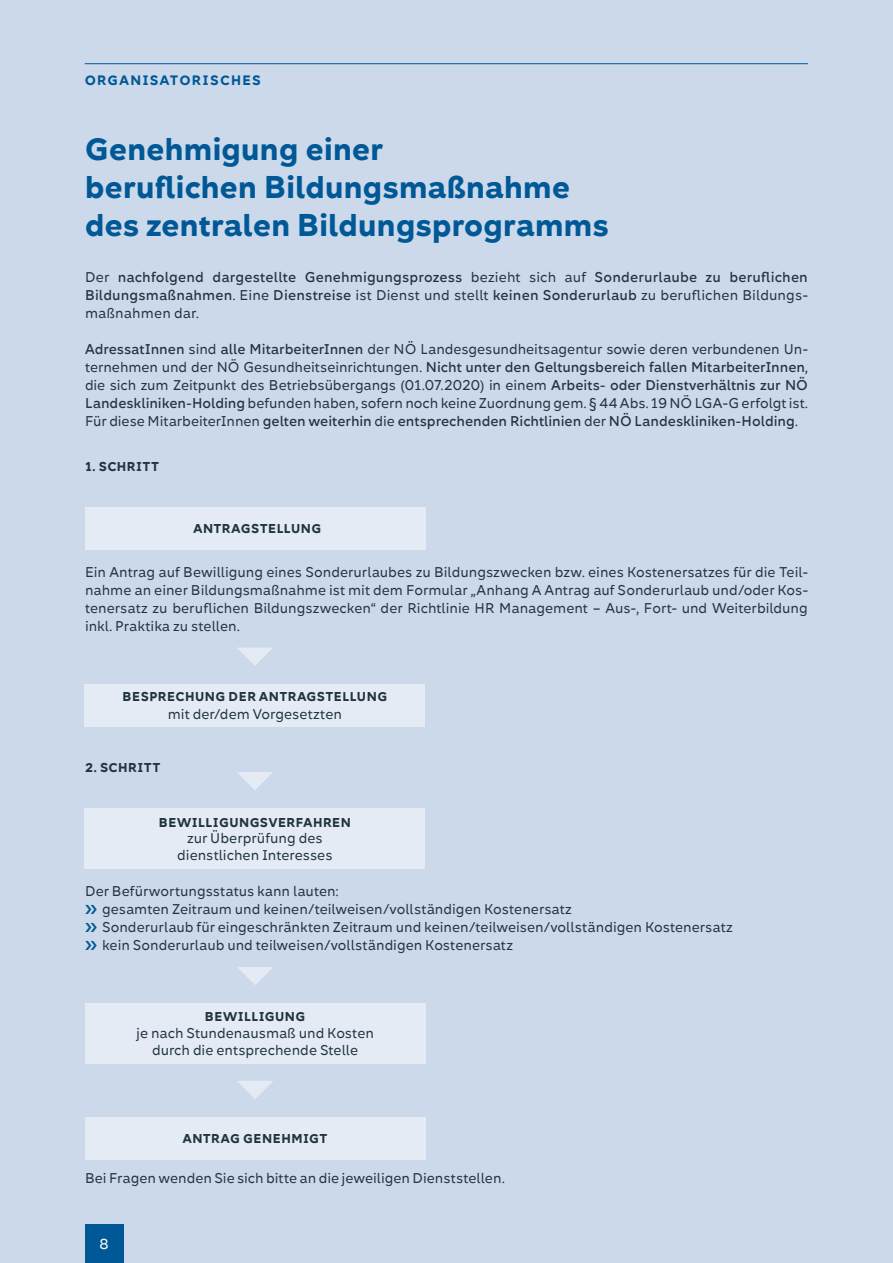
<style>
.page{position:relative;width:893px;height:1263px;background:#ccd9ea}
.page>*{position:absolute;margin:0;border:0;box-sizing:border-box;transform-origin:0 0}
.t1{font:800 29.4px/37.8px "Kometa";letter-spacing:-.01em;color:#005996}
.t2{font:13.5px "Kometa";color:#fff}
.t3{font:13.2px/18px "Kometa";color:#21353f;text-align:justify}
.t4{font:500 13.2px/18px "Kometa";letter-spacing:.01em;color:#21353f;text-align:justify}
.t5{font:800 12.75px "Kometa";letter-spacing:.1em;color:#005996}
.t6{font:800 12px "Kometa";letter-spacing:.04em;color:#21353f}
.s1{font-weight:400}
.s2{font-weight:500}
</style>
<div class="page">
<div style="left:85px;top:1225px;width:38px;height:38px;background:#005996"></div>
<hr style="left:85px;top:63px;width:723px;height:1px;background:#005996">
<div style="left:85px;top:507px;width:340px;height:43px;background:#e5ebf4"></div>
<div style="left:85px;top:1003px;width:340px;height:61px;background:#e5ebf4"></div>
<div style="left:85px;top:808px;width:340px;height:61px;background:#e5ebf4"></div>
<div style="left:85px;top:684px;width:340px;height:42px;background:#e5ebf4"></div>
<svg style="left:238px;top:648px;width:34px;height:17px"></svg>
<svg style="left:237px;top:772px;width:36px;height:18px"></svg>
<svg style="left:237px;top:967px;width:36px;height:18px"></svg>
<svg style="left:237px;top:1081px;width:36px;height:18px"></svg>
<div style="left:85px;top:1117px;width:340px;height:42px;background:#e5ebf4"></div>
<p class="t5" style="left:85px;top:72px;width:68px">Organisa</p>
<p class="t5" style="left:170px;top:72px;width:33px">torisches</p>
<h1 class="t1" style="left:85px;top:130px;width:525px">Genehmigung einer<br>beruflichen Bildungsmaßnahme des zentralen Bildungsprogramms</h1>
<p class="t4" style="left:85px;top:268px;width:724px"><span class="s1">Der</span> nachfolgend dargestellte Genehmigungsprozess <span class="s1">bezieht sich auf</span> Sonderurlaube zu beruflichen Bildungsmaßnahmen<span class="s1">. Eine</span> Dienstreise <span class="s1">ist Dienst und stellt</span> keinen Sonderurlaub <span class="s1">zu beruflichen Bildungs&shy;maßnahmen dar.</span></p>
<p class="t3" style="left:85px;top:340px;width:724px"><span class="s2">AdressatInnen</span> sind <span class="s2">alle MitarbeiterInnen</span> der NÖ Landesgesundheitsagentur sowie deren verbundenen Un&shy;ternehmen und der NÖ Gesundheitseinrichtungen. <span class="s2">Nicht unter den Geltungsbereich fallen MitarbeiterInnen</span>, die sich zum Zeitpunkt des Betriebsübergangs (01.07.2020) in einem <span class="s2">Arbeits- oder Dienstverhältnis zur NÖ Landeskliniken-Holding</span> befunden haben, sofern noch keine Zuordnung gem. § 44 Abs. 19 NÖ LGA-G erfolgt ist.<br>Für diese MitarbeiterInnen <span class="s2">gelten weiterhin</span> die <span class="s2">entsprechenden Richtlinien</span> der <span class="s2">NÖ Landeskliniken-Holding</span>.</p>
<p class="t6" style="left:85px;top:458px;width:67px">1. SCHRITT</p>
<p class="t6" style="left:193px;top:520px;width:118px">ANTRAGSTELLUNG</p>
<p class="t3" style="left:85px;top:562px;width:724px">Ein Antrag auf Bewilligung eines Sonderurlaubes zu Bildungszwecken bzw. eines Kostenersatzes für die Teil&shy;nahme an einer Bildungsmaßnahme ist mit dem Formular „Anhang A Antrag auf Sonderurlaub und/oder Kos&shy;tenersatz zu beruflichen Bildungszwecken“ der Richtlinie HR Management – Aus-, Fort- und Weiterbildung inkl. Praktika zu stellen.</p>
<p class="t6" style="left:123px;top:689px;width:255px">BESPRECHUNG DER ANTRAGSTELLUNG</p>
<p class="t3" style="left:168px;top:705px;width:176px">mit der/dem Vorgesetzten</p>
<p class="t6" style="left:85px;top:759px;width:68px">2. SCHRITT</p>
<p class="t6" style="left:159px;top:814px;width:191px">BEWILLIGUNGSVERFAHREN</p>
<p class="t3" style="left:177px;top:830px;width:157px;line-height:16.5px;text-align:center">zur Überprüfung des dienstlichen Interesses</p>
<p class="t3" style="left:102px;top:882px;width:632px;text-align:left;text-indent:-17px">Der Befürwortungsstatus kann lauten:<br>gesamten Zeitraum und keinen/teilweisen/vollständigen Kostenersatz<br>Sonderurlaub für eingeschränkten Zeitraum und keinen/teilweisen/vollständigen Kostenersatz kein Sonderurlaub und teilweisen/vollständigen Kostenersatz</p>
<p class="t6" style="left:205px;top:1009px;width:91px">BEWILLIGUNG</p>
<p class="t3" style="left:136px;top:1025px;width:239px;line-height:16.5px;text-align:center">je nach Stundenausmaß und Kosten durch die entsprechende Stelle</p>
<p class="t6" style="left:183px;top:1130px;width:136px">ANTRAG GENEHMIGT</p>
<p class="t3" style="left:85px;top:1169px;width:421px">Bei Fragen wenden Sie sich bitte an die jeweiligen Dienststellen.</p>
<p class="t2" style="left:100px;top:1235px;width:11px">8</p>
</div>
